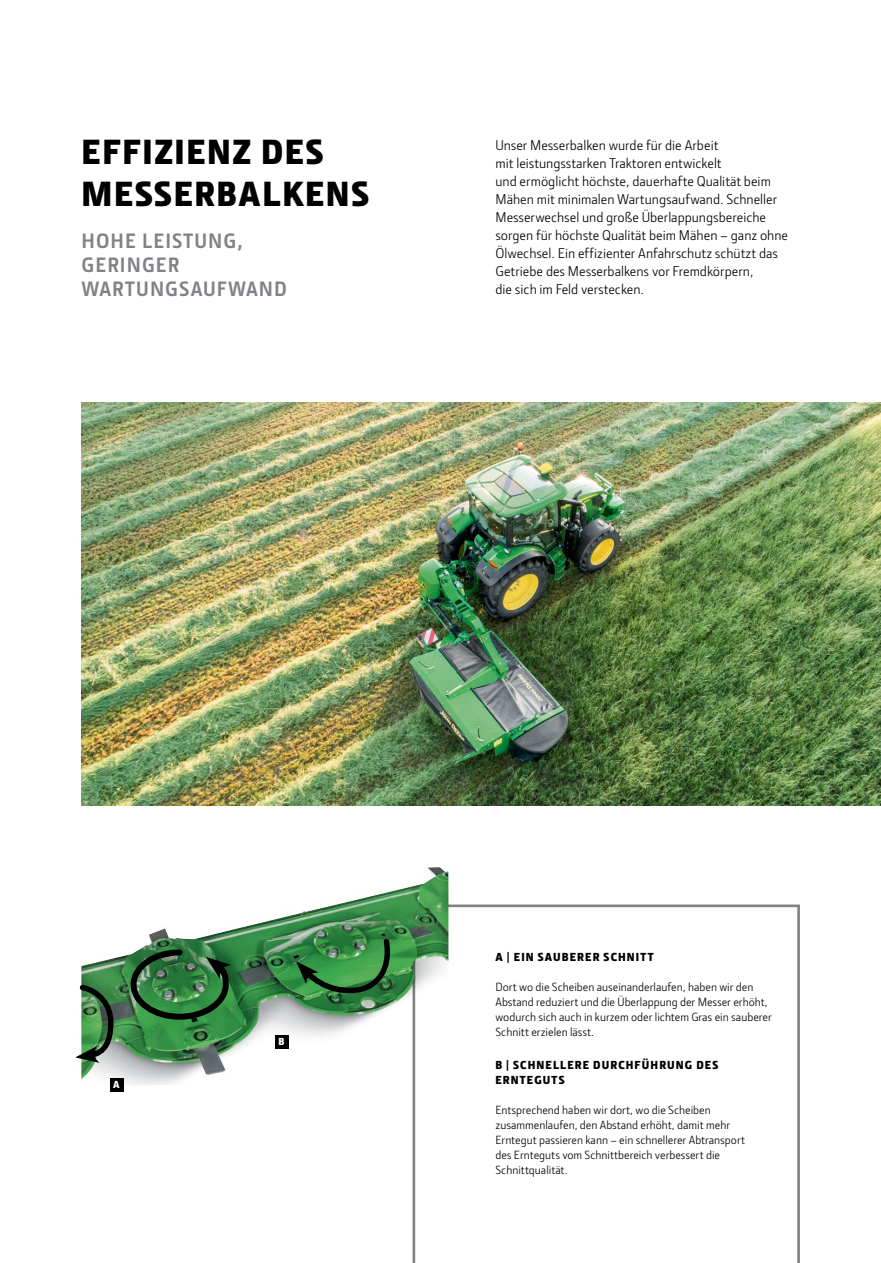
<style>
.page{position:relative;width:881px;height:1263px;background:#fff}
.page>*{position:absolute;margin:0;border:0;box-sizing:border-box;transform-origin:0 0}
._24_pt_Section_Headl{font:900 36px/42px "Section";letter-spacing:.05em;color:#000}
._14_pt_JDSPro_Subtit{font:700 21px/24px "JD Sans Pro";letter-spacing:.05em;color:#808285}
._9_5_pt_JDSPro_Copy{font:14.25px/18px "JD Sans Pro";color:#000}
._8_pt_JDSPro_Captio{font:12px/15px "JD Sans Pro";color:#000}
._8_pt_Section_Headli{font:900 12px/15px "Section";letter-spacing:.095em;color:#000}
._7_pt_Section_Number{font:900 10.5px "Section";color:#fff}
</style>
<div class="page">
<img style="left:82px;top:1078px;width:102px;height:7px">
<svg style="left:412px;top:904px;width:387px;height:359px"></svg>
<img style="left:82px;top:867px;width:366px;height:211px">
<img style="left:81px;top:403px;width:799px;height:403px">
<div style="left:110px;top:1078px;width:13px;height:13px;background:#000"></div>
<div style="left:274px;top:1035px;width:14px;height:14px;background:#000"></div>
<svg style="left:296px;top:935px;width:95px;height:64px;background:#347e40"></svg>
<svg style="left:127px;top:946px;width:105px;height:77px;background:#33713f"></svg>
<svg style="left:75px;top:981px;width:41px;height:82px;background:#618865"></svg>
<p class="_24_pt_Section_Headl" style="left:82px;top:131px;width:289px">EFFIZIENZ DES<br>MESSERBALKENS</p>
<p class="_9_5_pt_JDSPro_Copy" style="left:495px;top:136px;width:294px">Unser Messerbalken wurde für die Arbeit<br>mit leistungsstarken Traktoren entwickelt<br>und ermöglicht höchste, dauerhafte Qualität beim Mähen mit minimalen Wartungsaufwand. Schneller Messerwechsel und große Überlappungsbereiche sorgen für höchste Qualität beim Mähen – ganz ohne Ölwechsel. Ein effizienter Anfahrschutz schützt das Getriebe des Messerbalkens vor Fremdkörpern,<br>die sich im Feld verstecken.</p>
<p class="_14_pt_JDSPro_Subtit" style="left:82px;top:228px;width:207px">HOHE LEISTUNG,<br>GERINGER<br>WARTUNGSAUFWAND</p>
<p class="_7_pt_Section_Number" style="left:113px;top:1077px;width:8px">A</p>
<p class="_7_pt_Section_Number" style="left:278px;top:1035px;width:7px">B</p>
<p class="_8_pt_Section_Headli" style="left:495px;top:949px;width:160px">A | EIN SAUBERER SCHNITT</p>
<p class="_8_pt_JDSPro_Captio" style="left:495px;top:979px;width:278px">Dort wo die Scheiben auseinanderlaufen, haben wir den Abstand reduziert und die Überlappung der Messer erhöht, wodurch sich auch in kurzem oder lichtem Gras ein sauberer Schnitt erzielen lässt.</p>
<p class="_8_pt_Section_Headli" style="left:495px;top:1057px;width:224px">B | SCHNELLERE DURCHFÜHRUNG DES<br>ERNTEGUTS</p>
<p class="_8_pt_JDSPro_Captio" style="left:495px;top:1102px;width:251px">Entsprechend haben wir dort, wo die Scheiben zusammenlaufen, den Abstand erhöht, damit mehr Erntegut passieren kann – ein schnellerer Abtransport des Ernteguts vom Schnittbereich verbessert die Schnittqualität.</p>
</div>
